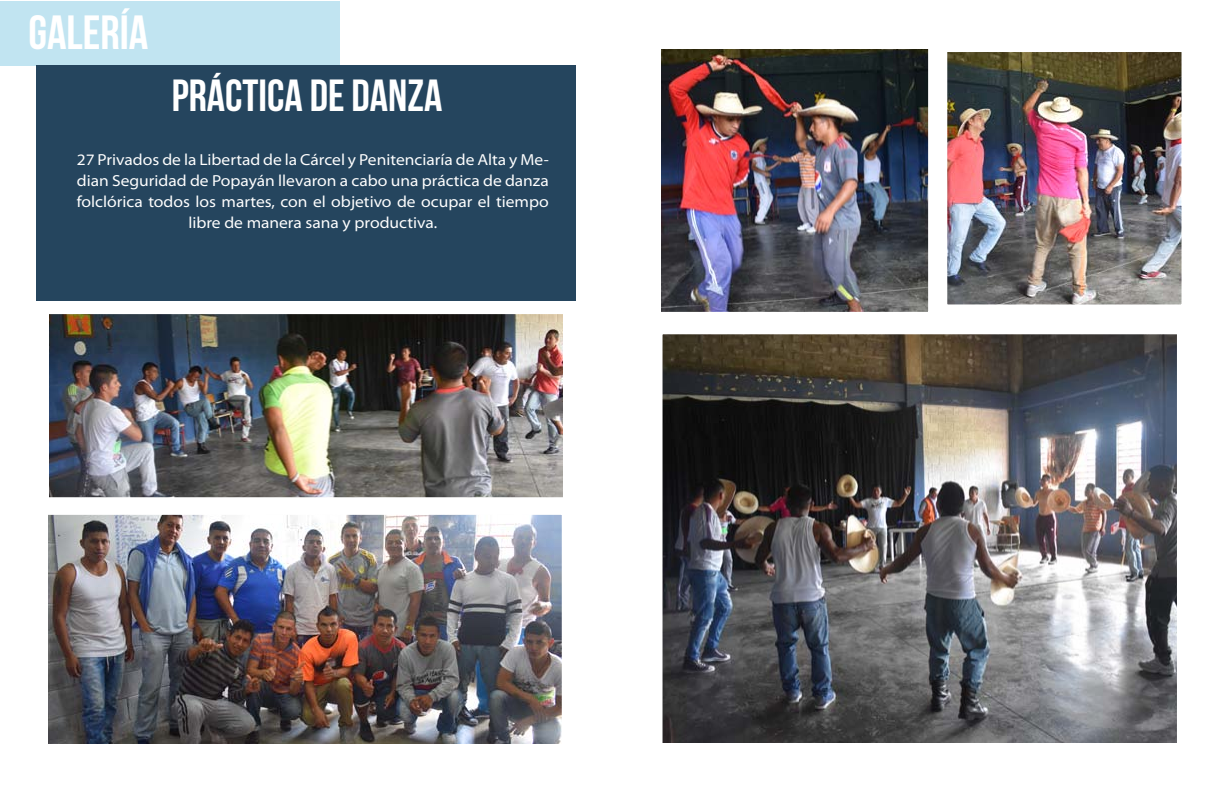
<style>
.page{position:relative;width:1224px;height:792px;background:#fff}
.page>*{position:absolute;margin:0;border:0;box-sizing:border-box;transform-origin:0 0}
.t1{font:700 48px "Bebas Neue";color:#fff}
.t2{font:700 45px "Bebas Neue";color:#fff}
.t3{font:semi-expanded 16px/21px "Myriad Pro";color:#fff;text-align:center}
</style>
<div class="page">
<div style="left:0;top:1px;width:339px;height:65px;background:#c1e4f1"></div>
<div style="left:36px;top:66px;width:540px;height:235px;background:#25455e"></div>
<img style="left:50px;top:315px;width:512px;height:181px">
<img style="left:49px;top:516px;width:512px;height:227px">
<img style="left:662px;top:50px;width:265px;height:261px">
<img style="left:948px;top:53px;width:233px;height:250px">
<img style="left:664px;top:335px;width:512px;height:407px">
<h1 class="t1" style="left:28px;top:7px;width:122px">GALERÍA</h1>
<h2 class="t2" style="left:172px;top:71px;width:272px">PRÁCTICA DE DANZA</h2>
<p class="t3" style="left:77px;top:149px;width:473px">27 Privados de la Libertad de la Cárcel y Penitenciaría de Alta y Me&shy;dian Seguridad de Popayán llevaron a cabo una práctica de danza folclórica todos los martes, con el objetivo de ocupar el tiempo libre de manera sana y productiva.</p>
</div>
